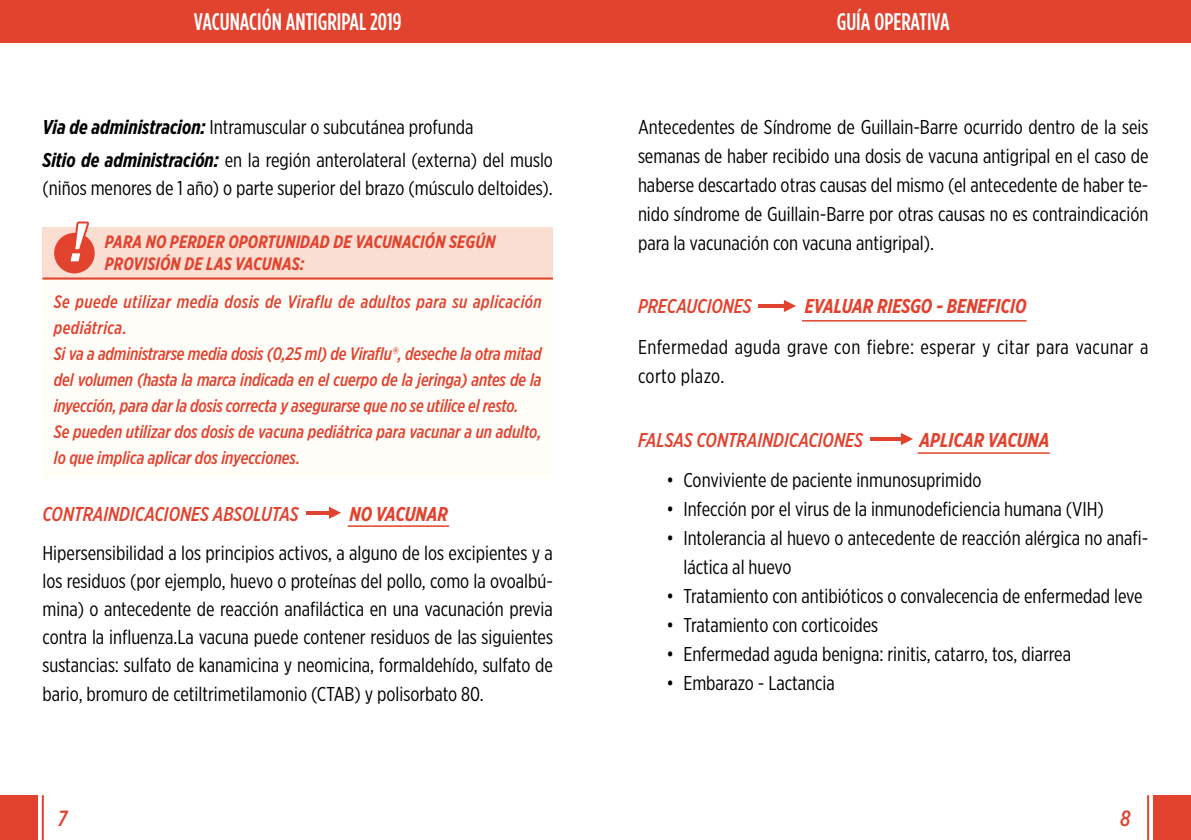
<style>
.page{position:relative;width:1191px;height:840px;background:#fff}
.page>*{position:absolute;margin:0;border:0;box-sizing:border-box;transform-origin:0 0}
.t1{font:italic 700 54px "Gotham X Narrow";color:#fff}
.t2{font:500 24px "Gotham Condensed";color:#fff}
.t3{font:italic 500 22px "Gotham X Narrow";color:#e1432f}
.t4{font:20px/28px "Gotham X Narrow";color:#000}
.t5{font:20px/29px "Gotham X Narrow";letter-spacing:.02em;color:#000}
.t6{font:italic 500 20px "Gotham X Narrow";color:#e1432f}
.t7{font:italic 700 20px "Gotham X Narrow";color:#e1432f}
.t8{font:italic 500 18px/26px "Gotham X Narrow";letter-spacing:-.01em;color:#e1432f}
.t9{font:italic 700 18px/22px "Gotham X Narrow";letter-spacing:.01em;color:#e1432f}
.s1{font-weight:700;font-style:italic}
</style>
<div class="page">
<div style="left:0;top:0;width:1191px;height:43px;background:#e1432f"></div>
<div style="left:0;top:794px;width:38px;height:45px;background:#e1432f"></div>
<hr style="left:42px;top:794px;width:2px;height:45px;background:#e1432f">
<div style="left:1153px;top:794px;width:38px;height:45px;background:#e1432f"></div>
<hr style="left:1147px;top:794px;width:2px;height:45px;background:#e1432f">
<div style="left:43px;top:277px;width:510px;height:200px;background:#fffdf8"></div>
<div style="left:43px;top:226px;width:510px;height:53px;background:#fbded2"></div>
<hr style="left:43px;top:277px;width:510px;height:2px;background:#e1432f">
<svg style="left:306px;top:510px;width:23px;height:4px"></svg>
<svg style="left:329px;top:506px;width:12px;height:12px"></svg>
<hr style="left:758px;top:304px;width:27px;height:3px;background:#e1432f">
<svg style="left:784px;top:300px;width:12px;height:12px"></svg>
<hr style="left:870px;top:437px;width:33px;height:3px;background:#e1432f">
<svg style="left:901px;top:433px;width:12px;height:12px"></svg>
<div style="left:54px;top:233px;width:41px;height:40px;background:#e1432f;border-radius:50%"></div>
<svg style="left:66px;top:221px;width:26px;height:45px"></svg>
<hr style="left:348px;top:525px;width:101px;height:1px;background:#e1432f">
<hr style="left:802px;top:320px;width:224px;height:1px;background:#e1432f">
<hr style="left:917px;top:452px;width:132px;height:1px;background:#e1432f">
<p class="t2" style="left:194px;top:8px;width:209px">VACUNACIÓN ANTIGRIPAL 2019</p>
<p class="t2" style="left:836px;top:8px;width:114px">GUÍA OPERATIVA</p>
<p class="t4" style="left:43px;top:109px;width:512px;line-height:33.6px"><span class="s1">Via de administracion:</span> Intramuscular o subcutánea profunda<br><span class="s1">Sitio de administración:</span> en la región anterolateral (externa) del muslo</p>
<p class="t4" style="left:43px;top:174px;width:512px">(niños menores de 1 año) o parte superior del brazo (músculo deltoides).</p>
<h1 class="t1" style="left:87px;top:275px;width:16px;rotate:-180deg">¡</h1>
<p class="t9" style="left:105px;top:231px;width:392px">PARA NO PERDER OPORTUNIDAD DE VACUNACIÓN SEGÚN<br>PROVISIÓN DE LAS VACUNAS:</p>
<p class="t8" style="left:54px;top:288px;width:489px">Se puede utilizar media dosis de Viraflu de adultos para su aplicación pediátrica.<br>Si va a administrarse media dosis (0,25 ml) de Viraflu®, deseche la otra mitad del volumen (hasta la marca indicada en el cuerpo de la jeringa) antes de la inyección, para dar la dosis correcta y asegurarse que no se utilice el resto.<br>Se pueden utilizar dos dosis de vacuna pediátrica para vacunar a un adulto, lo que implica aplicar dos inyecciones.</p>
<p class="t6" style="left:43px;top:501px;width:257px">CONTRAINDICACIONES ABSOLUTAS</p>
<p class="t7" style="left:349px;top:501px;width:100px">NO VACUNAR</p>
<p class="t4" style="left:43px;top:538px;width:512px;text-align:justify">Hipersensibilidad a los principios activos, a alguno de los excipientes y a los residuos (por ejemplo, huevo o proteínas del pollo, como la ovoalbú&shy;mina) o antecedente de reacción anafiláctica en una vacunación previa contra la influenza.La vacuna puede contener residuos de las siguientes sustancias: sulfato de kanamicina y neomicina, formaldehído, sulfato de bario, bromuro de cetiltrimetilamonio (CTAB) y polisorbato 80.</p>
<p class="t4" style="left:638px;top:112px;width:512px;line-height:29px;text-align:justify">Antecedentes de Síndrome de Guillain-Barre ocurrido dentro de la seis semanas de haber recibido una dosis de vacuna antigripal en el caso de haberse descartado otras causas del mismo (el antecedente de haber te&shy;nido síndrome de Guillain-Barre por otras causas no es contraindicación para la vacunación con vacuna antigripal).</p>
<p class="t6" style="left:638px;top:294px;width:115px">PRECAUCIONES</p>
<p class="t7" style="left:804px;top:294px;width:223px">EVALUAR RIESGO - BENEFICIO</p>
<p class="t5" style="left:638px;top:332px;width:512px">Enfermedad aguda grave con fiebre: esperar y citar para vacunar a corto plazo.</p>
<p class="t6" style="left:638px;top:427px;width:226px">FALSAS CONTRAINDICACIONES</p>
<p class="t7" style="left:919px;top:427px;width:131px">APLICAR VACUNA</p>
<p class="t4" style="left:666px;top:465px;width:316px">• Conviviente de paciente inmunosuprimido</p>
<p class="t4" style="left:666px;top:494px;width:439px">• Infección por el virus de la inmunodeficiencia humana (VIH)</p>
<p class="t4" style="left:683px;top:523px;width:466px;line-height:29px;text-indent:-17px">• Intolerancia al huevo o antecedente de reacción alérgica no anafi&shy;láctica al huevo</p>
<p class="t4" style="left:666px;top:581px;width:478px">• Tratamiento con antibióticos o convalecencia de enfermedad leve</p>
<p class="t4" style="left:666px;top:610px;width:213px">• Tratamiento con corticoides</p>
<p class="t4" style="left:666px;top:639px;width:406px">• Enfermedad aguda benigna: rinitis, catarro, tos, diarrea</p>
<p class="t4" style="left:666px;top:668px;width:170px">• Embarazo - Lactancia</p>
<p class="t3" style="left:58px;top:804px;width:11px">7</p>
<p class="t3" style="left:1120px;top:804px;width:12px">8</p>
</div>
